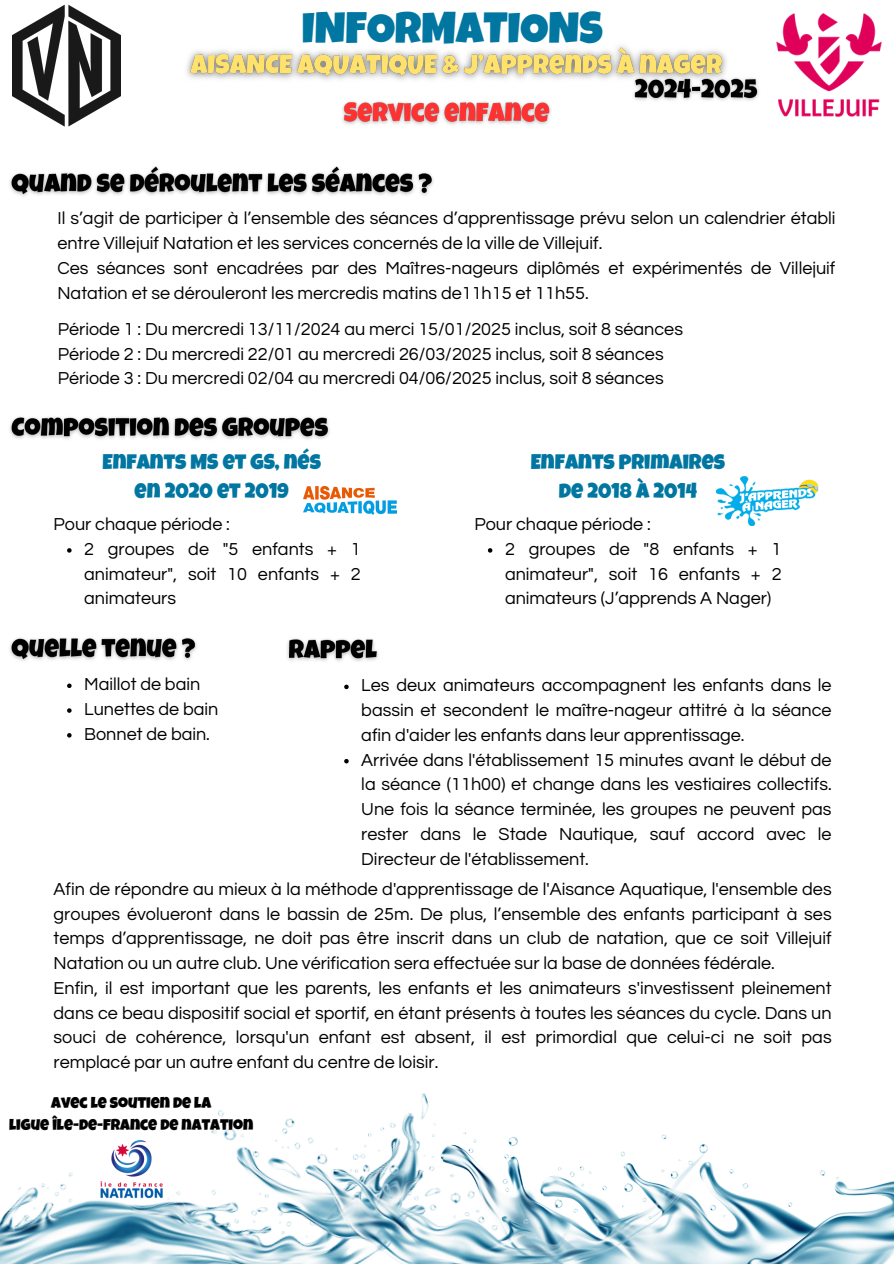
<style>
.page{position:relative;width:894px;height:1264px;background:#fff}
.page>*{position:absolute;margin:0;border:0;box-sizing:border-box;transform-origin:0 0}
.t1{font:43.8px "Luckiest Guy";color:#0076a1}
.t2{font:21.15px/29.2px "Luckiest Guy";color:#0076a1;text-align:center}
.t3{font:18px/24.8px "Questrial";color:#000;text-align:justify}
.t4{font:15.6px "Luckiest Guy";color:#000}
</style>
<div class="page">
<img style="left:711px;top:1163px;width:182px;height:100px">
<img style="left:0;top:1093px;width:429px;height:170px">
<img style="left:201px;top:1105px;width:510px;height:158px">
<img style="left:12px;top:4px;width:108px;height:123px">
<img style="left:776px;top:13px;width:106px;height:104px">
<img style="left:89px;top:1128px;width:85px;height:81px">
<img style="left:186px;top:46px;width:541px;height:34px">
<img style="left:628px;top:73px;width:131px;height:28px">
<img style="left:9px;top:166px;width:425px;height:30px">
<img style="left:9px;top:637px;width:188px;height:24px">
<svg style="left:67px;top:683px;width:5px;height:5px"></svg>
<svg style="left:67px;top:708px;width:5px;height:4px"></svg>
<svg style="left:67px;top:733px;width:5px;height:4px"></svg>
<img style="left:10px;top:416px;width:320px;height:24px">
<svg style="left:67px;top:548px;width:5px;height:4px"></svg>
<img style="left:342px;top:101px;width:209px;height:24px">
<svg style="left:487px;top:548px;width:5px;height:4px"></svg>
<img style="left:303px;top:486px;width:93px;height:29px">
<img style="left:716px;top:476px;width:102px;height:49px">
<img style="left:287px;top:638px;width:92px;height:24px">
<svg style="left:344px;top:684px;width:4px;height:5px"></svg>
<svg style="left:344px;top:759px;width:4px;height:4px"></svg>
<p class="t1" style="left:301px;top:13px;width:302px">INFORMATIONS</p>
<h3 class="t3" style="left:57px;top:206px;width:779px;text-align:left">Il s’agit de participer à l’ensemble des séances d’apprentissage prévu selon un calendrier établi entre Villejuif Natation et les services concernés de la ville de Villejuif.<br>Ces séances sont encadrées par des Maîtres-nageurs diplômés et expérimentés de Villejuif Natation et se dérouleront les mercredis matins de11h15 et 11h55.</h3>
<p class="t3" style="left:58px;top:317px;width:626px;text-align:left">Période 1 : Du mercredi 13/11/2024 au merci 15/01/2025 inclus, soit 8 séances<br>Période 2 : Du mercredi 22/01 au mercredi 26/03/2025 inclus, soit 8 séances<br>Période 3 : Du mercredi 02/04 au mercredi 04/06/2025 inclus, soit 8 séances</p>
<p class="t2" style="left:102px;top:449px;width:220px">ENFANTS MS ET GS, NÉS<br>EN 2020 ET 2019</p>
<h4 class="t2" style="left:530px;top:449px;width:196px">ENFANTS PRIMAIRES<br>DE 2018 À 2014</h4>
<p class="t3" style="left:54px;top:512px;width:178px">Pour chaque période :</p>
<p class="t3" style="left:84px;top:537px;width:278px">2 groupes de "5 enfants + 1 animateur", soit 10 enfants + 2 animateurs</p>
<p class="t3" style="left:474px;top:512px;width:178px">Pour chaque période :</p>
<p class="t3" style="left:505px;top:537px;width:278px">2 groupes de "8 enfants + 1 animateur", soit 16 enfants + 2 animateurs (J’apprends A Nager)</p>
<p class="t3" style="left:84px;top:672px;width:117px">Maillot de bain</p>
<h4 class="t3" style="left:84px;top:697px;width:136px">Lunettes de bain</h4>
<p class="t3" style="left:84px;top:722px;width:127px">Bonnet de bain.</p>
<p class="t3" style="left:361px;top:673px;width:471px">Les deux animateurs accompagnent les enfants dans le bassin et secondent le maître-nageur attitré à la séance afin d'aider les enfants dans leur apprentissage.</p>
<p class="t3" style="left:361px;top:747px;width:471px">Arrivée dans l'établissement 15 minutes avant le début de la séance (11h00) et change dans les vestiaires collectifs.<br>Une fois la séance terminée, les groupes ne peuvent pas rester dans le Stade Nautique, sauf accord avec le Directeur de l'établissement.</p>
<p class="t3" style="left:54px;top:877px;width:779px;text-align:left">Afin de répondre au mieux à la méthode d'apprentissage de l'Aisance Aquatique, l'ensemble des groupes évolueront dans le bassin de 25m. De plus, l’ensemble des enfants participant à ses temps d’apprentissage, ne doit pas être inscrit dans un club de natation, que ce soit Villejuif Natation ou un autre club. Une vérification sera effectuée sur la base de données fédérale.<br>Enfin, il est important que les parents, les enfants et les animateurs s'investissent pleinement dans ce beau dispositif social et sportif, en étant présents à toutes les séances du cycle. Dans un souci de cohérence, lorsqu'un enfant est absent, il est primordial que celui-ci ne soit pas remplacé par un autre enfant du centre de loisir.</p>
<h4 class="t4" style="left:51px;top:1097px;width:161px">AVEC LE SOUTIEN DE LA</h4>
<p class="t4" style="left:9px;top:1119px;width:245px">LIGUE ÎLE-DE-FRANCE DE NATATION</p>
</div>
